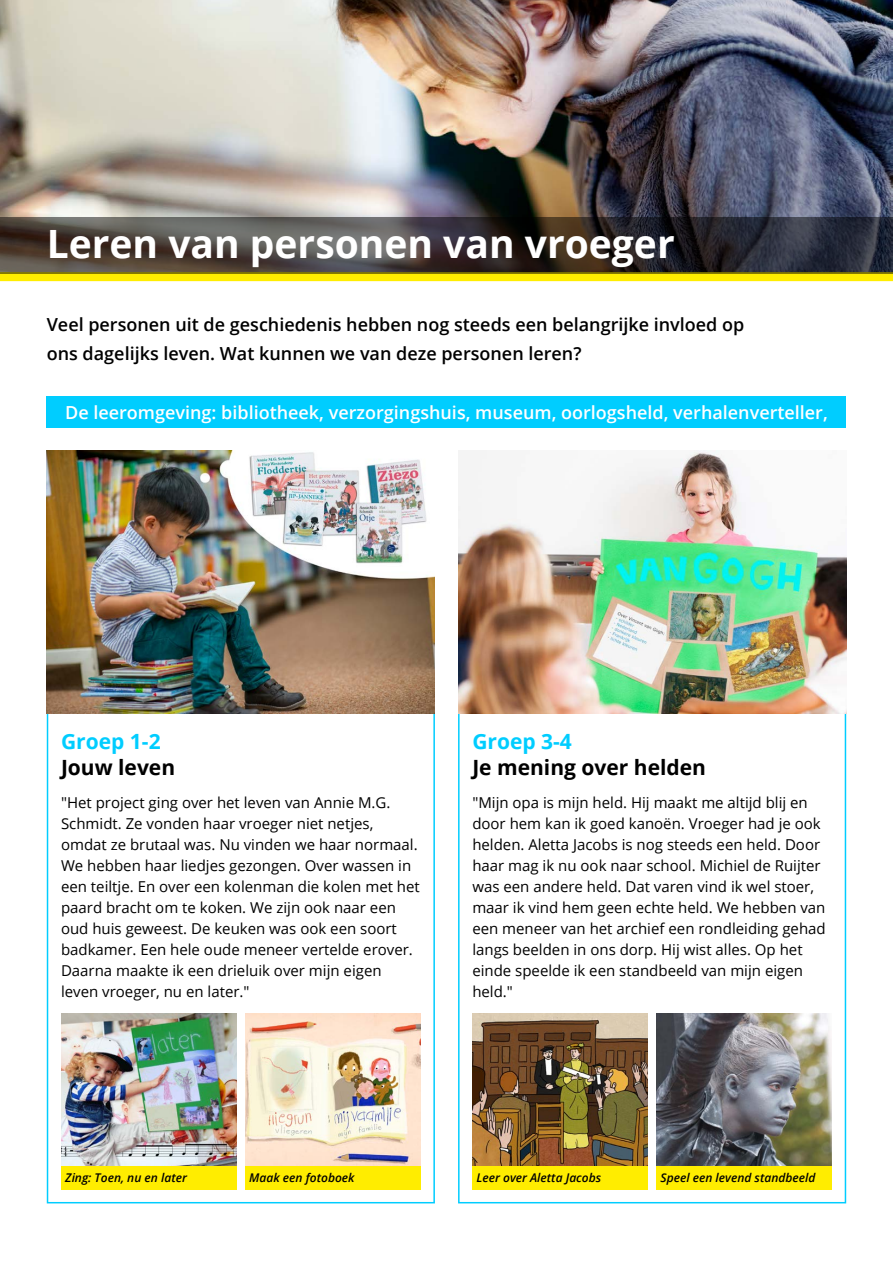
<style>
.page{position:relative;width:893px;height:1263px;background:#fff}
.page>*{position:absolute;margin:0;border:0;box-sizing:border-box;transform-origin:0 0}
.t1{font:700 39px "Open Sans";color:#fff}
.t2{font:700 21px "Open Sans";color:#000}
.t3{font:700 21px "Open Sans";color:#00cdff}
.t4{font:600 18px/28.5px "Open Sans";color:#000}
.t5{font:600 18px "Open Sans";color:#fff}
.t6{font:15px/21px "Open Sans";color:#000}
.t7{font:italic 600 12px "Open Sans";color:#000}
</style>
<div class="page">
<img style="left:0;top:0;width:893px;height:218px">
<div style="left:47px;top:397px;width:799px;height:31px;background:#00cdff"></div>
<div style="left:47px;top:710px;width:388px;height:493px;border:2px solid #00cdff"></div>
<div style="left:458px;top:710px;width:388px;height:493px;border:2px solid #00cdff"></div>
<img style="left:47px;top:451px;width:388px;height:263px">
<img style="left:458px;top:451px;width:388px;height:263px">
<img style="left:61px;top:1013px;width:176px;height:153px">
<div style="left:61px;top:1166px;width:176px;height:23px;background:#ffed00"></div>
<img style="left:472px;top:1013px;width:176px;height:153px">
<div style="left:472px;top:1166px;width:176px;height:23px;background:#ffed00"></div>
<img style="left:656px;top:1013px;width:176px;height:153px">
<div style="left:656px;top:1166px;width:176px;height:23px;background:#ffed00"></div>
<div style="left:0;top:272px;width:893px;height:9px;background:#ffed00"></div>
<img style="left:245px;top:1013px;width:176px;height:153px">
<div style="left:245px;top:1166px;width:176px;height:23px;background:#ffed00"></div>
<svg style="left:0;top:218px;width:893px;height:56px;background:#423c38"></svg>
<h1 class="t1" style="left:47px;top:216px;width:629px">Leren van personen van vroeger</h1>
<p class="t4" style="left:47px;top:310px;width:699px">Veel personen uit de geschiedenis hebben nog steeds een belangrijke invloed op ons dagelijks leven. Wat kunnen we van deze personen leren?</p>
<p class="t5" style="left:65px;top:400px;width:764px">De leeromgeving: bibliotheek, verzorgingshuis, museum, oorlogsheld, verhalenverteller,</p>
<h2 class="t3" style="left:61px;top:727px;width:101px">Groep 1-2</h2>
<h2 class="t2" style="left:61px;top:752px;width:116px">Jouw leven</h2>
<p class="t6" style="left:61px;top:792px;width:360px">"Het project ging over het leven van Annie M.G.<br>Schmidt. Ze vonden haar vroeger niet netjes, omdat ze brutaal was. Nu vinden we haar normaal.<br>We hebben haar liedjes gezongen. Over wassen in een teiltje. En over een kolenman die kolen met het paard bracht om te koken. We zijn ook naar een oud huis geweest. De keuken was ook een soort badkamer. Een hele oude meneer vertelde erover.<br>Daarna maakte ik een drieluik over mijn eigen leven vroeger, nu en later."</p>
<h2 class="t3" style="left:472px;top:727px;width:101px">Groep 3-4</h2>
<h2 class="t2" style="left:472px;top:752px;width:235px">Je mening over helden</h2>
<p class="t6" style="left:472px;top:792px;width:355px">"Mijn opa is mijn held. Hij maakt me altijd blij en door hem kan ik goed kanoën. Vroeger had je ook helden. Aletta Jacobs is nog steeds een held. Door haar mag ik nu ook naar school. Michiel de Ruijter was een andere held. Dat varen vind ik wel stoer, maar ik vind hem geen echte held. We hebben van een meneer van het archief een rondleiding gehad langs beelden in ons dorp. Hij wist alles. Op het einde speelde ik een standbeeld van mijn eigen held."</p>
<p class="t7" style="left:65px;top:1169px;width:123px">Zing: Toen, nu en later</p>
<p class="t7" style="left:249px;top:1169px;width:107px">Maak een fotoboek</p>
<p class="t7" style="left:477px;top:1169px;width:126px">Leer over Aletta Jacobs</p>
<p class="t7" style="left:661px;top:1169px;width:156px">Speel een levend standbeeld</p>
</div>
